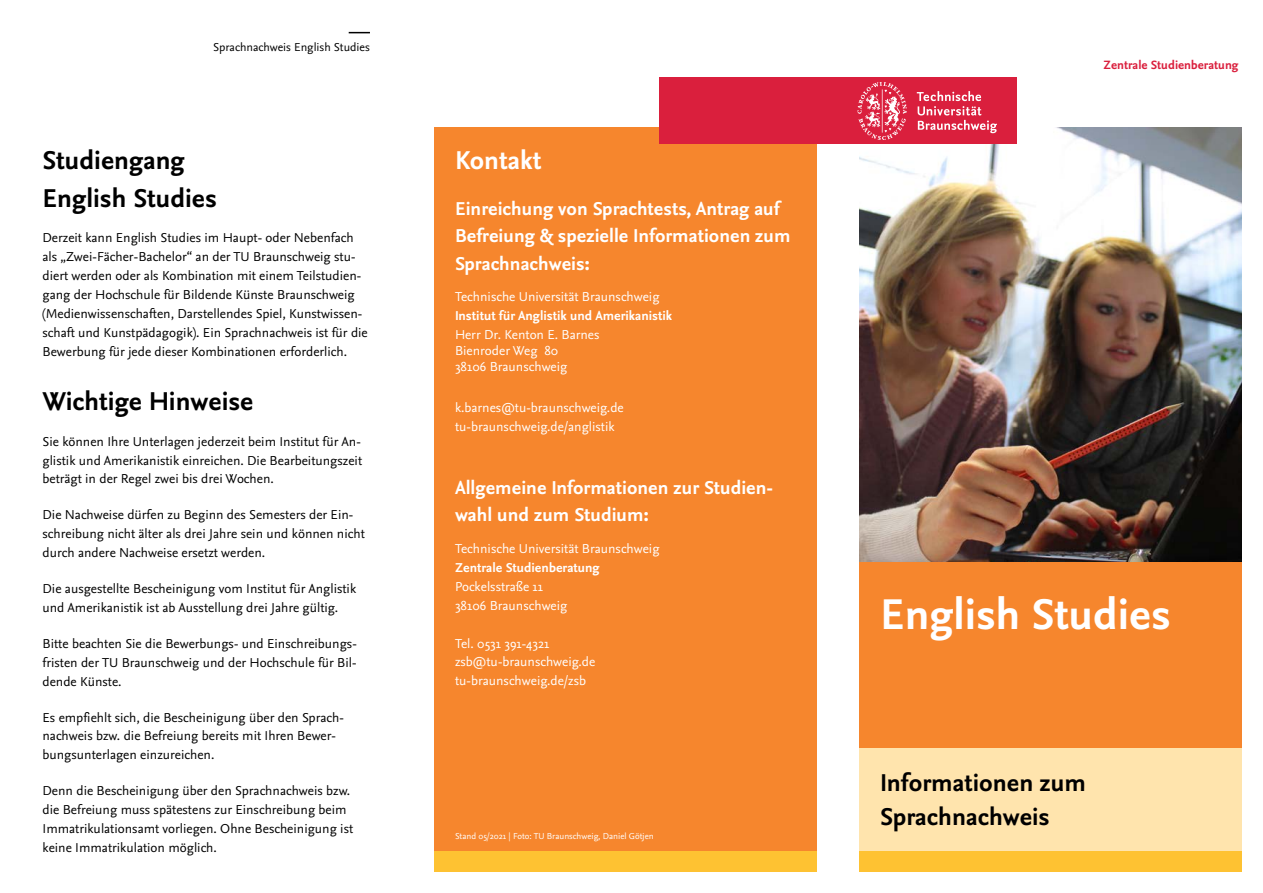
<style>
.page{position:relative;width:1263px;height:893px;background:#fff}
.page>*{position:absolute;margin:0;border:0;box-sizing:border-box;transform-origin:0 0}
.t1{font:700 45px "Nexus Sans Pro";color:#fff}
.t2{font:700 27px/37.8px "Nexus Sans Pro";color:#000}
.t3{font:700 27px "Nexus Sans Pro";color:#fff}
.t4{font:700 25.5px/33.2px "Nexus Sans Pro";color:#000}
.t5{font:700 19.5px/27.3px "Nexus Sans Pro";color:#fff}
.t6{font:13.5px/18.9px "Nexus Sans Pro";color:#000}
.t7{font:13.5px/18.9px "Nexus Sans Pro";color:#fff}
.t8{font:700 13.5px "Nexus Sans Pro";color:#fff}
.t9{font:700 12.6px "Nexus Sans Pro";color:#da1f3d}
.t10{font:12px "Nexus Sans Pro";color:#000}
.t11{font:9px "Nexus Sans Pro";color:#fff}
</style>
<div class="page">
<div style="left:434px;top:128px;width:382px;height:723px;background:#f6862d"></div>
<div style="left:859px;top:747px;width:383px;height:104px;background:#ffe4ad"></div>
<div style="left:859px;top:562px;width:383px;height:185px;background:#f6862d"></div>
<img style="left:859px;top:128px;width:383px;height:434px">
<div style="left:659px;top:78px;width:179px;height:66px;background:#da1f3d"></div>
<div style="left:838px;top:78px;width:178px;height:66px;background:#da1f3d"></div>
<svg style="left:857px;top:82px;width:50px;height:58px"></svg>
<svg style="left:917px;top:91px;width:80px;height:42px"></svg>
<svg style="left:349px;top:32px;width:21px;height:1px"></svg>
<div style="left:859px;top:851px;width:383px;height:21px;background:#fec232"></div>
<div style="left:434px;top:851px;width:382px;height:21px;background:#fec232"></div>
<p class="t10" style="left:213px;top:38px;width:158px">Sprachnachweis English Studies</p>
<h2 class="t2" style="left:43px;top:140px;width:176px">Studiengang<br>English Studies</h2>
<p class="t6" style="left:43px;top:228px;width:327px">Derzeit kann English Studies im Haupt- oder Nebenfach als „Zwei-Fächer-Bachelor“ an der TU Braunschweig stu&shy;diert werden oder als Kombination mit einem Teilstudien&shy;gang der Hochschule für Bildende Künste Braunschweig (Medienwissenschaften, Darstellendes Spiel, Kunstwissen&shy;schaft und Kunstpädagogik). Ein Sprachnachweis ist für die Bewerbung für jede dieser Kombinationen erforderlich.</p>
<h2 class="t2" style="left:43px;top:381px;width:212px">Wichtige Hinweise</h2>
<p class="t6" style="left:43px;top:431px;width:321px;text-align:justify">Sie können Ihre Unterlagen jederzeit beim Institut für An&shy;glistik und Amerikanistik einreichen. Die Bearbeitungszeit beträgt in der Regel zwei bis drei Wochen.</p>
<p class="t6" style="left:43px;top:505px;width:324px">Die Nachweise dürfen zu Beginn des Semesters der Ein&shy;schreibung nicht älter als drei Jahre sein und können nicht durch andere Nachweise ersetzt werden.</p>
<p class="t6" style="left:43px;top:578px;width:315px">Die ausgestellte Bescheinigung vom Institut für Anglistik und Amerikanistik ist ab Ausstellung drei Jahre gültig.</p>
<p class="t6" style="left:43px;top:633px;width:316px;text-align:justify">Bitte beachten Sie die Bewerbungs- und Einschreibungs&shy;fristen der TU Braunschweig und der Hochschule für Bil&shy;dende Künste.</p>
<p class="t6" style="left:43px;top:707px;width:303px">Es empfiehlt sich, die Bescheinigung über den Sprach&shy;nachweis bzw. die Befreiung bereits mit Ihren Bewer&shy;bungsunterlagen einzureichen.</p>
<p class="t6" style="left:43px;top:781px;width:312px">Denn die Bescheinigung über den Sprachnachweis bzw. die Befreiung muss spätestens zur Einschreibung beim Immatrikulationsamt vorliegen. Ohne Bescheinigung ist keine Immatrikulation möglich.</p>
<h2 class="t3" style="left:455px;top:140px;width:88px">Kontakt</h2>
<h3 class="t5" style="left:455px;top:194px;width:337px">Einreichung von Sprachtests, Antrag auf<br>Befreiung &amp; spezielle Informationen zum<br>Sprachnachweis:</h3>
<p class="t7" style="left:455px;top:287px;width:206px">Technische Universität Braunschweig</p>
<p class="t8" style="left:455px;top:306px;width:219px">Institut für Anglistik und Amerikanistik</p>
<p class="t7" style="left:455px;top:326px;width:146px;line-height:16.2px">Herr Dr. Kenton E. Barnes<br>Bienroder Weg 80<br>38106 Braunschweig</p>
<p class="t7" style="left:455px;top:397px;width:170px">k.barnes@tu-braunschweig.de tu-braunschweig.de/anglistik</p>
<h3 class="t5" style="left:455px;top:473px;width:320px">Allgemeine Informationen zur Studien&shy;wahl und zum Studium:</h3>
<p class="t7" style="left:455px;top:538px;width:206px">Technische Universität Braunschweig</p>
<p class="t8" style="left:455px;top:557px;width:146px">Zentrale Studienberatung</p>
<p class="t7" style="left:455px;top:576px;width:114px">Pockelsstraße 11<br>38106 Braunschweig</p>
<p class="t7" style="left:455px;top:633px;width:142px">Tel. 0531 391-4321 zsb@tu-braunschweig.de tu-braunschweig.de/zsb</p>
<p class="t11" style="left:455px;top:829px;width:200px">Stand 05/2021 | Foto: TU Braunschweig, Daniel Götjen</p>
<p class="t9" style="left:1103px;top:56px;width:137px">Zentrale Studienberatung</p>
<h1 class="t1" style="left:880px;top:580px;width:292px">English Studies</h1>
<h3 class="t4" style="left:880px;top:765px;width:207px">Informationen zum<br>Sprachnachweis</h3>
</div>
